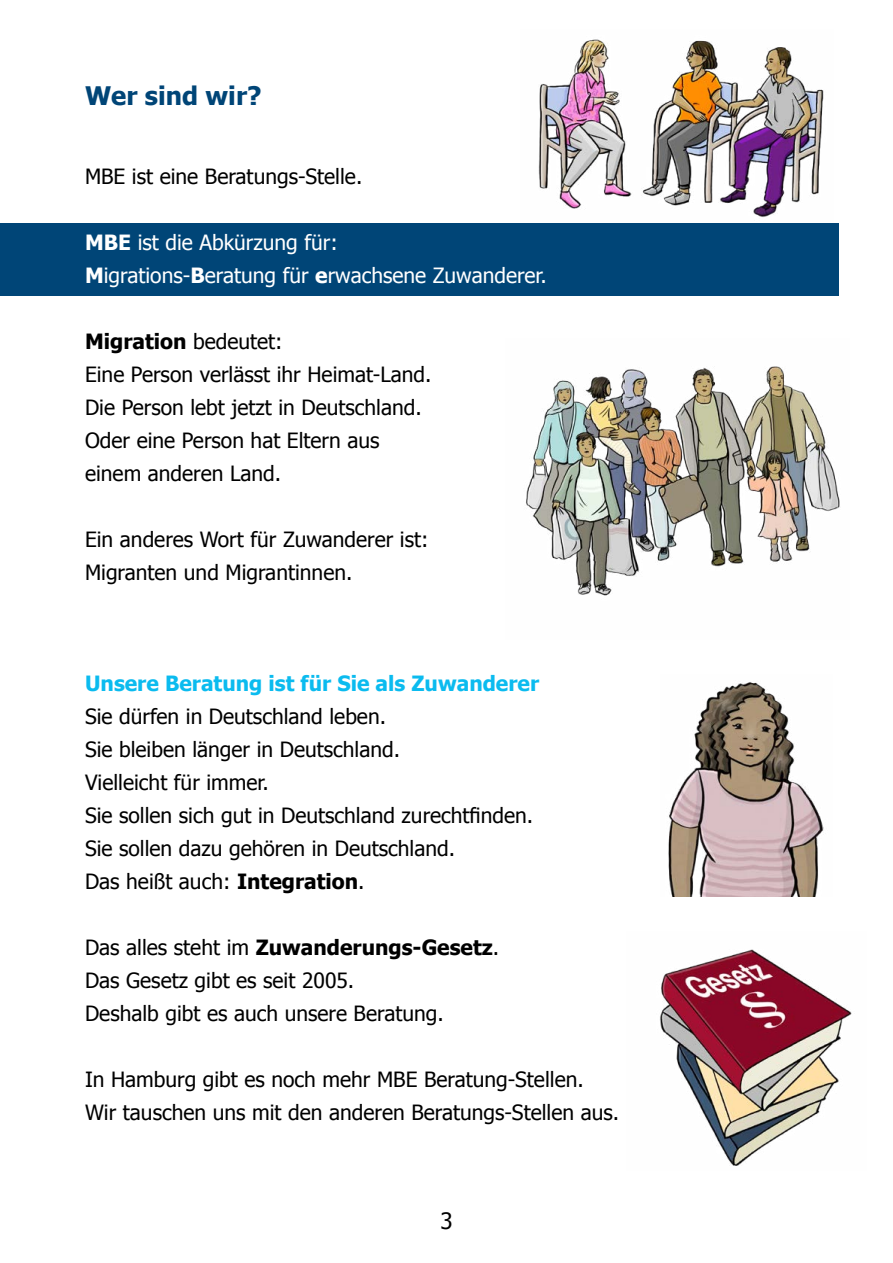
<style>
.page{position:relative;width:893px;height:1263px;background:#fff}
.page>*{position:absolute;margin:0;border:0;box-sizing:border-box;transform-origin:0 0}
.Head1{font:700 25.5px "Tahoma";color:#004577}
.t1{font:22.5px "Tahoma";color:#000}
.Fliess{font:21px/33px "Tahoma";color:#000}
.Fliess-2{font:21px "Tahoma";color:#fff}
.Fliess-3{font:700 21px "Tahoma";color:#000}
.Head2{font:700 21px "Tahoma";color:#0bbbef}
.s1{font-weight:700}
.s2{font-weight:400}
</style>
<div class="page">
<img style="left:538px;top:39px;width:286px;height:178px">
<div style="left:0;top:223px;width:839px;height:73px;background:#004577"></div>
<img style="left:526px;top:366px;width:314px;height:230px">
<img style="left:668px;top:682px;width:156px;height:214px">
<img style="left:660px;top:949px;width:192px;height:217px">
<h1 class="Head1" style="left:85px;top:77px;width:178px">Wer sind wir?</h1>
<p class="Fliess" style="left:85px;top:159px;width:279px">MBE ist eine Beratungs-Stelle.</p>
<p class="Fliess-2" style="left:85px;top:229px;width:254px"><span class="s1">MBE</span> ist die Abkürzung für:</p>
<p class="Fliess-2" style="left:85px;top:262px;width:463px"><span class="s1">M</span>igrations-<span class="s1">B</span>eratung für <span class="s1">e</span>rwachsene Zuwanderer.</p>
<p class="Fliess-3" style="left:85px;top:327px;width:199px">Migration <span class="s2">bedeutet:</span></p>
<p class="Fliess" style="left:85px;top:357px;width:348px">Eine Person verlässt ihr Heimat-Land.</p>
<p class="Fliess" style="left:85px;top:390px;width:338px">Die Person lebt jetzt in Deutschland.</p>
<p class="Fliess" style="left:85px;top:423px;width:296px">Oder eine Person hat Eltern aus einem anderen Land.</p>
<p class="Fliess" style="left:85px;top:522px;width:345px">Ein anderes Wort für Zuwanderer ist:</p>
<p class="Fliess" style="left:85px;top:555px;width:269px">Migranten und Migrantinnen.</p>
<h2 class="Head2" style="left:85px;top:669px;width:456px">Unsere Beratung ist für Sie als Zuwanderer</h2>
<p class="Fliess" style="left:85px;top:699px;width:303px">Sie dürfen in Deutschland leben.</p>
<p class="Fliess" style="left:85px;top:732px;width:317px">Sie bleiben länger in Deutschland.</p>
<p class="Fliess" style="left:85px;top:765px;width:185px">Vielleicht für immer.</p>
<p class="Fliess" style="left:85px;top:798px;width:450px">Sie sollen sich gut in Deutschland zurechtfinden.</p>
<p class="Fliess" style="left:85px;top:831px;width:372px">Sie sollen dazu gehören in Deutschland.</p>
<p class="Fliess" style="left:85px;top:864px;width:281px">Das heißt auch: <span class="s1">Integration</span>.</p>
<p class="Fliess-3" style="left:85px;top:933px;width:416px"><span class="s2">Das alles steht im</span> Zuwanderungs-Gesetz<span class="s2">.</span></p>
<p class="Fliess" style="left:85px;top:963px;width:271px">Das Gesetz gibt es seit 2005.</p>
<p class="Fliess" style="left:85px;top:996px;width:360px">Deshalb gibt es auch unsere Beratung.</p>
<p class="Fliess" style="left:85px;top:1062px;width:500px">In Hamburg gibt es noch mehr MBE Beratung-Stellen.</p>
<p class="Fliess" style="left:85px;top:1095px;width:536px">Wir tauschen uns mit den anderen Beratungs-Stellen aus.</p>
<p class="t1" style="left:440px;top:1206px;width:14px">3</p>
</div>
